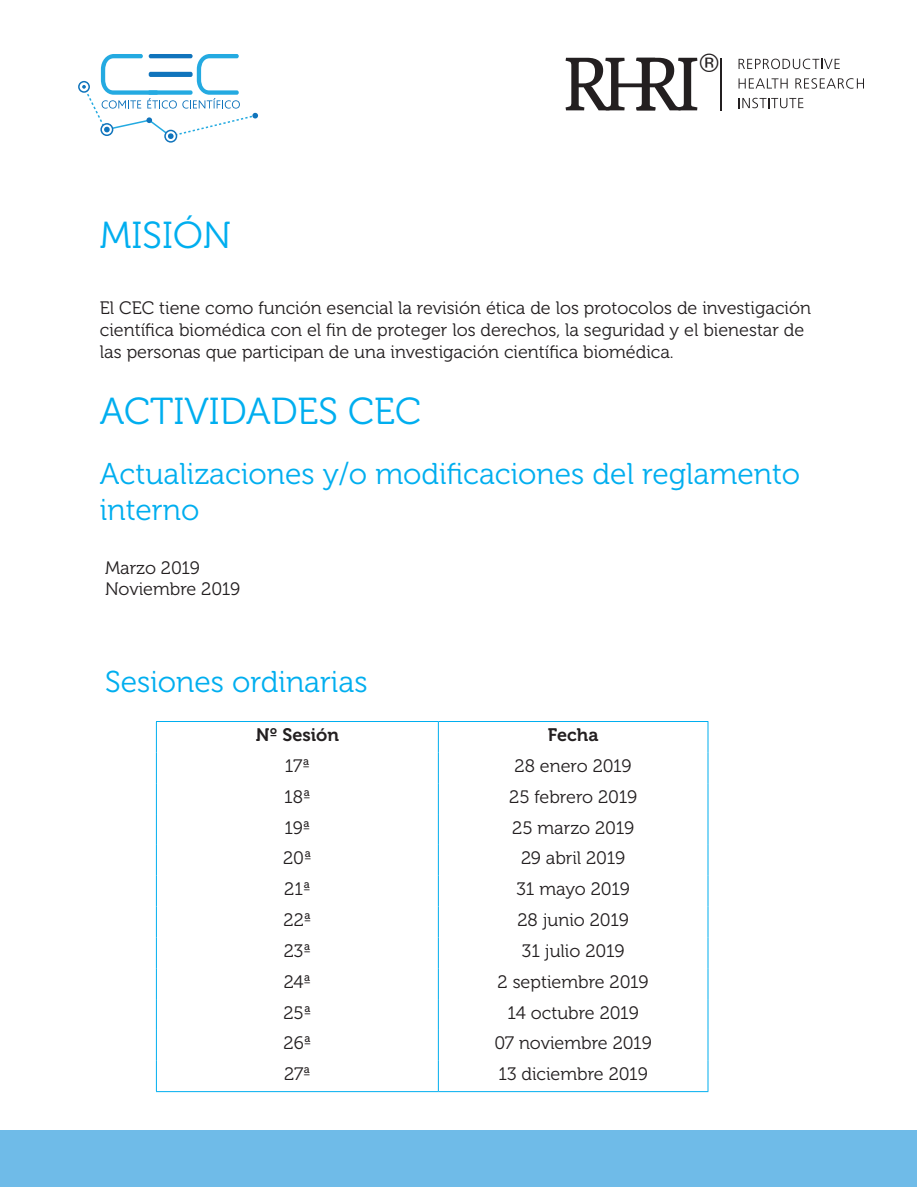
<style>
.page{position:relative;width:918px;height:1188px;background:#fff}
.page>*{position:absolute;margin:0;border:0;box-sizing:border-box;transform-origin:0 0}
.t1{font:37.5px "Museo 300";color:#00aeef}
.t2{font:30px/36px "Museo 300";color:#00aeef}
.t3{font:25.65px "Helvetica";color:#231f20}
.t4{font:18px/21.6px "Museo 300";color:#231f20}
.t5{font:18px "Museo 700";color:#231f20}
</style>
<div class="page">
<svg style="left:78px;top:54px;width:180px;height:89px"></svg>
<svg style="left:566px;top:58px;width:131px;height:52px"></svg>
<hr style="left:721px;top:58px;width:1px;height:53px;background:#231f20">
<svg style="left:739px;top:59px;width:101px;height:10px"></svg>
<svg style="left:739px;top:78px;width:49px;height:11px"></svg>
<svg style="left:795px;top:78px;width:69px;height:11px"></svg>
<svg style="left:739px;top:98px;width:64px;height:10px"></svg>
<div style="left:0;top:1131px;width:917px;height:56px;background:#6fbbe8"></div>
<hr style="left:438px;top:722px;width:1px;height:30px;background:#00aeef">
<hr style="left:438px;top:752px;width:1px;height:31px;background:#00aeef">
<hr style="left:438px;top:783px;width:1px;height:31px;background:#00aeef">
<hr style="left:438px;top:814px;width:1px;height:31px;background:#00aeef">
<hr style="left:438px;top:845px;width:1px;height:31px;background:#00aeef">
<hr style="left:438px;top:876px;width:1px;height:31px;background:#00aeef">
<hr style="left:438px;top:907px;width:1px;height:30px;background:#00aeef">
<hr style="left:438px;top:937px;width:1px;height:31px;background:#00aeef">
<hr style="left:438px;top:968px;width:1px;height:31px;background:#00aeef">
<hr style="left:438px;top:999px;width:1px;height:31px;background:#00aeef">
<hr style="left:438px;top:1030px;width:1px;height:31px;background:#00aeef">
<hr style="left:438px;top:1061px;width:1px;height:30px;background:#00aeef">
<hr style="left:156px;top:721px;width:282px;height:1px;background:#00aeef">
<hr style="left:156px;top:722px;width:1px;height:30px;background:#00aeef">
<hr style="left:438px;top:721px;width:270px;height:1px;background:#00aeef">
<hr style="left:708px;top:722px;width:1px;height:30px;background:#00aeef">
<hr style="left:156px;top:752px;width:1px;height:31px;background:#00aeef">
<hr style="left:708px;top:752px;width:1px;height:31px;background:#00aeef">
<hr style="left:156px;top:783px;width:1px;height:31px;background:#00aeef">
<hr style="left:708px;top:783px;width:1px;height:31px;background:#00aeef">
<hr style="left:156px;top:814px;width:1px;height:31px;background:#00aeef">
<hr style="left:708px;top:814px;width:1px;height:31px;background:#00aeef">
<hr style="left:156px;top:845px;width:1px;height:31px;background:#00aeef">
<hr style="left:708px;top:845px;width:1px;height:31px;background:#00aeef">
<hr style="left:156px;top:876px;width:1px;height:31px;background:#00aeef">
<hr style="left:708px;top:876px;width:1px;height:31px;background:#00aeef">
<hr style="left:156px;top:907px;width:1px;height:30px;background:#00aeef">
<hr style="left:708px;top:907px;width:1px;height:30px;background:#00aeef">
<hr style="left:156px;top:937px;width:1px;height:31px;background:#00aeef">
<hr style="left:708px;top:937px;width:1px;height:31px;background:#00aeef">
<hr style="left:156px;top:968px;width:1px;height:31px;background:#00aeef">
<hr style="left:708px;top:968px;width:1px;height:31px;background:#00aeef">
<hr style="left:156px;top:999px;width:1px;height:31px;background:#00aeef">
<hr style="left:708px;top:999px;width:1px;height:31px;background:#00aeef">
<hr style="left:156px;top:1030px;width:1px;height:31px;background:#00aeef">
<hr style="left:708px;top:1030px;width:1px;height:31px;background:#00aeef">
<hr style="left:156px;top:1061px;width:1px;height:30px;background:#00aeef">
<hr style="left:708px;top:1061px;width:1px;height:30px;background:#00aeef">
<hr style="left:156px;top:1091px;width:282px;height:1px;background:#00aeef">
<hr style="left:438px;top:1091px;width:270px;height:1px;background:#00aeef">
<p class="t1" style="left:100px;top:215px;width:133px">MISIÓN</p>
<h3 class="t3" style="left:700px;top:44px;width:20px">®</h3>
<p class="t4" style="left:100px;top:298px;width:713px">El CEC tiene como función esencial la revisión ética de los protocolos de investigación científica biomédica con el fin de proteger los derechos, la seguridad y el bienestar de las personas que participan de una investigación científica biomédica.</p>
<p class="t1" style="left:100px;top:391px;width:323px">ACTIVIDADES CEC</p>
<p class="t2" style="left:100px;top:457px;width:702px">Actualizaciones y/o modificaciones del reglamento interno</p>
<p class="t4" style="left:105px;top:557px;width:97px">Marzo 2019</p>
<p class="t4" style="left:105px;top:579px;width:137px">Noviembre 2019</p>
<p class="t2" style="left:105px;top:664px;width:264px">Sesiones ordinarias</p>
<p class="t5" style="left:256px;top:725px;width:85px">Nº Sesión</p>
<p class="t5" style="left:548px;top:725px;width:52px">Fecha</p>
<p class="t4" style="left:285px;top:755px;width:27px">17ª</p>
<p class="t4" style="left:515px;top:755px;width:119px">28 enero 2019</p>
<p class="t4" style="left:284px;top:786px;width:28px">18ª</p>
<p class="t4" style="left:509px;top:786px;width:129px">25 febrero 2019</p>
<p class="t4" style="left:284px;top:817px;width:27px">19ª</p>
<p class="t4" style="left:512px;top:817px;width:123px">25 marzo 2019</p>
<p class="t4" style="left:283px;top:848px;width:30px">20ª</p>
<p class="t4" style="left:521px;top:848px;width:106px">29 abril 2019</p>
<p class="t4" style="left:284px;top:879px;width:28px">21ª</p>
<p class="t4" style="left:516px;top:879px;width:115px">31 mayo 2019</p>
<p class="t4" style="left:284px;top:909px;width:29px">22ª</p>
<p class="t4" style="left:517px;top:909px;width:113px">28 junio 2019</p>
<p class="t4" style="left:284px;top:940px;width:29px">23ª</p>
<p class="t4" style="left:522px;top:940px;width:104px">31 julio 2019</p>
<p class="t4" style="left:284px;top:971px;width:29px">24ª</p>
<p class="t4" style="left:498px;top:971px;width:153px">2 septiembre 2019</p>
<p class="t4" style="left:283px;top:1002px;width:29px">25ª</p>
<p class="t4" style="left:508px;top:1002px;width:133px">14 octubre 2019</p>
<p class="t4" style="left:284px;top:1033px;width:29px">26ª</p>
<p class="t4" style="left:495px;top:1033px;width:159px">07 noviembre 2019</p>
<p class="t4" style="left:284px;top:1064px;width:28px">27ª</p>
<p class="t4" style="left:499px;top:1064px;width:151px">13 diciembre 2019</p>
</div>
